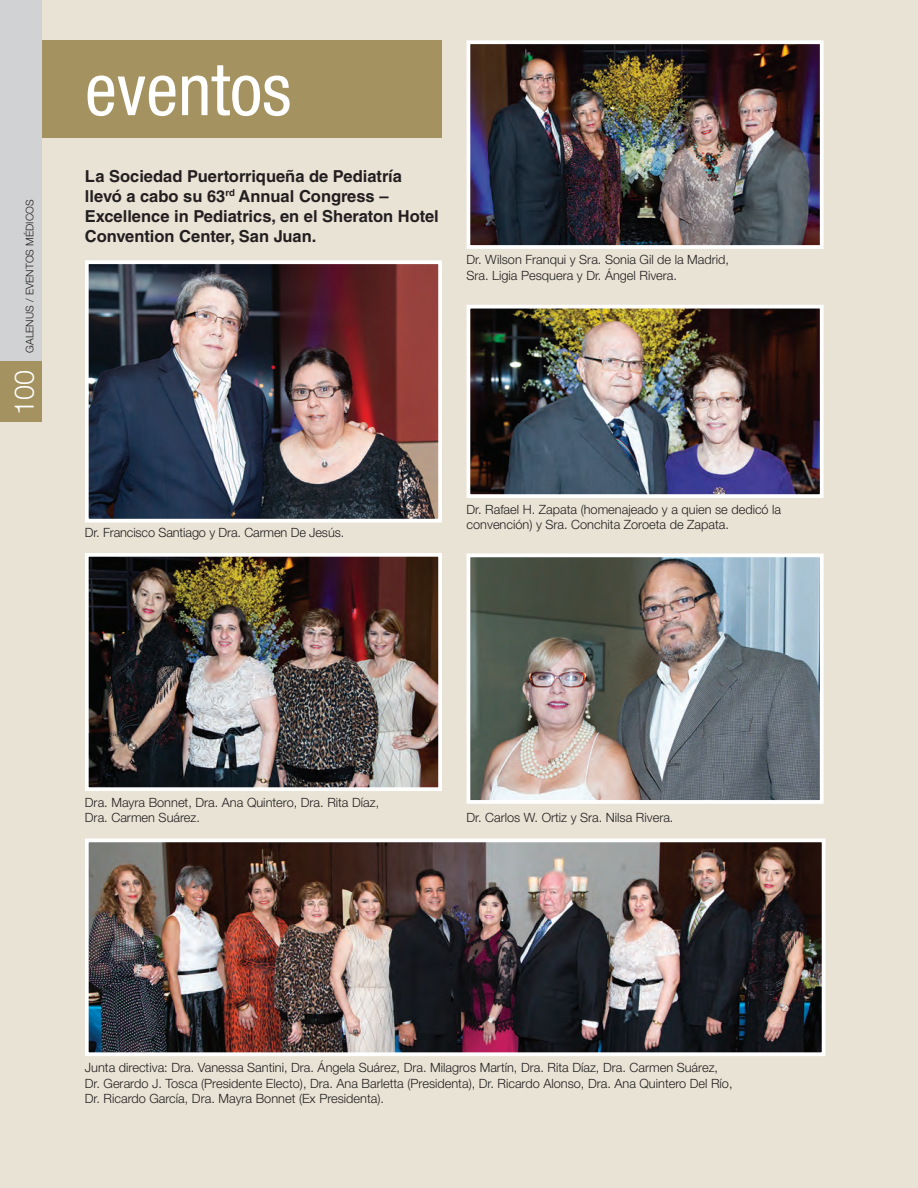
<style>
.page{position:relative;width:918px;height:1188px;background:#e9e3d5}
.page>*{position:absolute;margin:0;border:0;box-sizing:border-box;transform-origin:0 0}
.t1{font:condensed 72px "Helvetica Neue";color:#fff}
.t2{font:300 27px "Helvetica Neue";color:#fff}
.t3{font:700 16.5px/20px "Helvetica LT Std";color:#231f20}
.t4{font:300 12.75px/15.3px "Helvetica Neue";color:#231f20}
.t5{font:300 10.5px "Helvetica Neue";color:#231f20}
</style>
<div class="page">
<img style="left:90px;top:843px;width:730px;height:208px">
<div style="left:85px;top:838px;width:740px;height:218px;border:4px solid #fff"></div>
<img style="left:90px;top:265px;width:347px;height:252px">
<div style="left:85px;top:260px;width:357px;height:262px;border:4px solid #fff"></div>
<img style="left:471px;top:45px;width:347px;height:199px">
<div style="left:466px;top:40px;width:357px;height:209px;border:4px solid #fff"></div>
<img style="left:471px;top:310px;width:347px;height:183px">
<div style="left:466px;top:305px;width:357px;height:193px;border:4px solid #fff"></div>
<img style="left:90px;top:558px;width:347px;height:228px">
<div style="left:85px;top:553px;width:357px;height:238px;border:4px solid #fff"></div>
<img style="left:471px;top:558px;width:347px;height:241px">
<div style="left:466px;top:553px;width:357px;height:251px;border:4px solid #fff"></div>
<div style="left:0;top:40px;width:442px;height:98px;background:#a49261"></div>
<div style="left:0;top:0;width:42px;height:412px;background:#d1d2d4"></div>
<div style="left:0;top:361px;width:42px;height:60px;background:#a49261"></div>
<p class="t5" style="left:23px;top:353px;width:155px;rotate:-90deg">GALENUS / EVENTOS MÉDICOS</p>
<h2 class="t2" style="left:8px;top:415px;width:47px;rotate:-90deg">100</h2>
<h1 class="t1" style="left:85px;top:48px;width:208px">eventos</h1>
<p class="t3" style="left:85px;top:166px;width:355px">La Sociedad Puertorriqueña de Pediatría llevó a cabo su 63<sup>rd</sup> Annual Congress – Excellence in Pediatrics, en el Sheraton Hotel Convention Center, San Juan.</p>
<p class="t4" style="left:466px;top:252px;width:264px">Dr. Wilson Franqui y Sra. Sonia Gil de la Madrid,<br>Sra. Ligia Pesquera y Dr. Ángel Rivera.</p>
<p class="t4" style="left:85px;top:524px;width:261px">Dr. Francisco Santiago y Dra. Carmen De Jesús.</p>
<p class="t4" style="left:466px;top:501px;width:316px">Dr. Rafael H. Zapata (homenajeado y a quien se dedicó la convención) y Sra. Conchita Zoroeta de Zapata.</p>
<p class="t4" style="left:85px;top:794px;width:296px">Dra. Mayra Bonnet, Dra. Ana Quintero, Dra. Rita Díaz,<br>Dra. Carmen Suárez.</p>
<p class="t4" style="left:466px;top:809px;width:208px">Dr. Carlos W. Ortiz y Sra. Nilsa Rivera.</p>
<p class="t4" style="left:85px;top:1060px;width:649px">Junta directiva: Dra. Vanessa Santini, Dra. Ángela Suárez, Dra. Milagros Martín, Dra. Rita Díaz, Dra. Carmen Suárez,<br>Dr. Gerardo J. Tosca (Presidente Electo), Dra. Ana Barletta (Presidenta), Dr. Ricardo Alonso, Dra. Ana Quintero Del Río,<br>Dr. Ricardo García, Dra. Mayra Bonnet (Ex Presidenta).</p>
</div>
